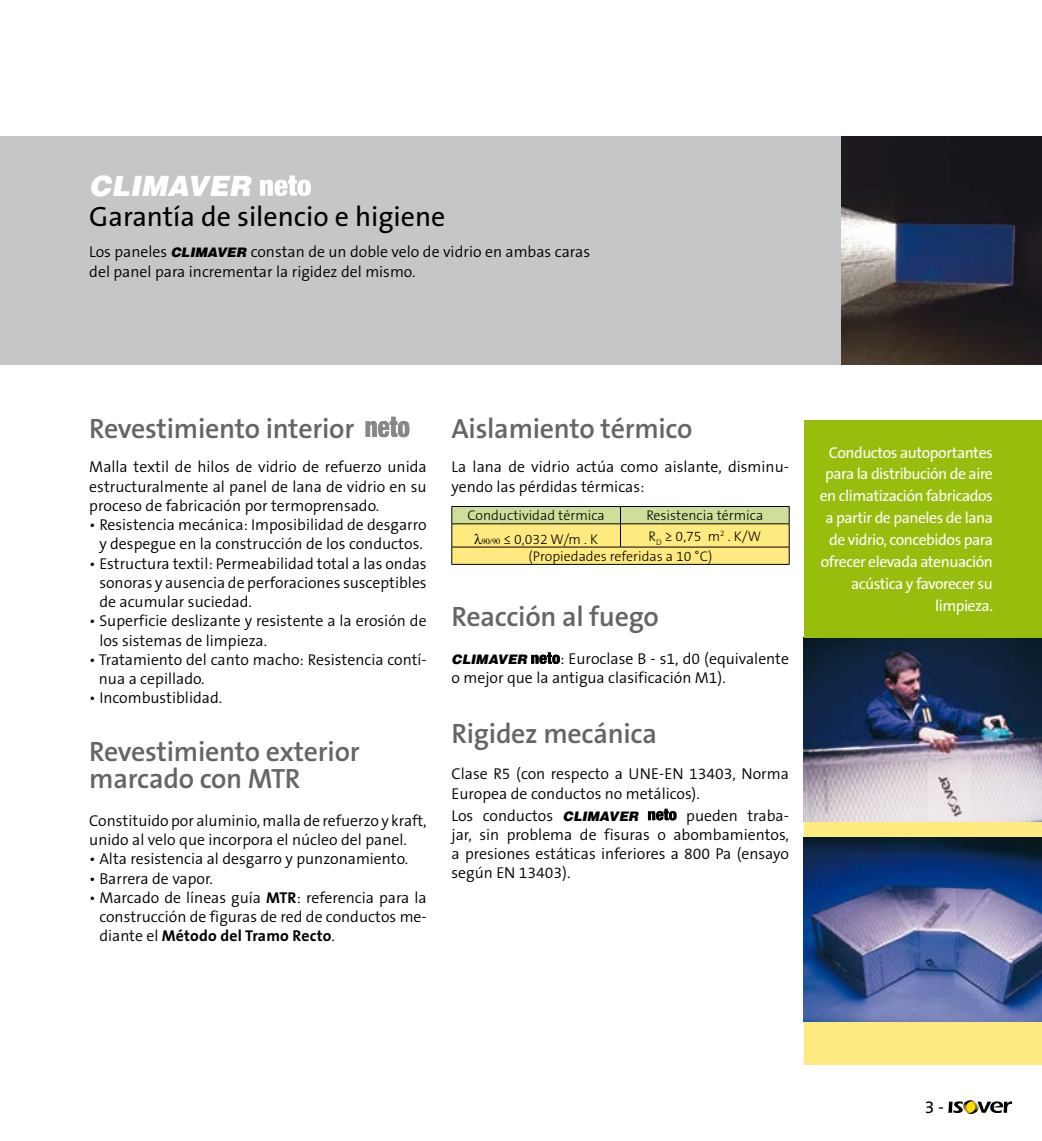
<style>
.page{position:relative;width:1042px;height:1141px;background:#fff}
.page>*{position:absolute;margin:0;border:0;box-sizing:border-box;transform-origin:0 0}
.t1{font:600 28px/26.2px "The Sans B6";letter-spacing:-.01em;color:#646567}
.t2{font:28px "The Sans B5 Plain";color:#000}
.t3{font:italic 900 28px "Helvetica";color:#fff}
.t4{font:17.5px "The Sans B5 Plain";color:#000}
.t5{font:300 15.75px/19.2px "The Sans B4";color:#000}
.t6{font:15.75px/21.9px "The Sans B5 Plain";letter-spacing:-.03em;color:#fff;text-align:right}
.t7{font:700 15.75px "The Sans B7";letter-spacing:.01em;color:#000}
.t8{font:300 14px/20.3px "The Sans B3";color:#000}
.t9{font:italic 900 13.12px "Helvetica";color:#000}
.s1{font-family:"Helvetica";font-weight:900;font-style:italic;font-size:13.12px}
.s2{font-family:"The Sans B7";font-weight:700}
.s3{font-family:"The Sans B4";font-weight:300}
</style>
<div class="page">
<svg style="left:948px;top:1100px;width:64px;height:14px"></svg>
<div style="left:804px;top:430px;width:238px;height:635px;background:#ffea7f"></div>
<svg style="left:366px;top:417px;width:43px;height:20px"></svg>
<img style="left:804px;top:637px;width:238px;height:184px">
<img style="left:804px;top:837px;width:238px;height:184px">
<hr style="left:451px;top:564px;width:169px;height:1px;background:#000">
<hr style="left:620px;top:564px;width:169px;height:1px;background:#000">
<svg style="left:531px;top:652px;width:29px;height:12px"></svg>
<svg style="left:648px;top:809px;width:28px;height:11px"></svg>
<hr style="left:0;top:136px;width:1px;height:229px;background:#c5c6c8">
<div style="left:1px;top:136px;width:841px;height:229px;background:#c5c6c8"></div>
<img style="left:842px;top:136px;width:200px;height:229px">
<div style="left:804px;top:420px;width:238px;height:217px;background:#97be0d"></div>
<svg style="left:260px;top:175px;width:51px;height:21px"></svg>
<svg style="left:451px;top:506px;width:339px;height:58px;background:#e2d87e"></svg>
<h1 class="t3" style="left:89px;top:168px;width:163px">CLIMAVER</h1>
<h1 class="t2" style="left:89px;top:202px;width:358px">Garantía de silencio e higiene</h1>
<p class="t5" style="left:89px;top:243px;width:502px">Los paneles <span class="s1">CLIMAVER</span> constan de un doble velo de vidrio en ambas caras del panel para incrementar la rigidez del mismo.</p>
<h1 class="t1" style="left:89px;top:416px;width:266px">Revestimiento interior</h1>
<p class="t5" style="left:89px;top:458px;width:339px;text-align:justify">Malla textil de hilos de vidrio de refuerzo unida estructuralmente al panel de lana de vidrio en su proceso de fabricación por termoprensado.</p>
<p class="t5" style="left:89px;top:516px;width:339px;text-align:center">• Resistencia mecánica: Imposibilidad de desgarro y despegue en la construcción de los conductos.</p>
<p class="t5" style="left:99px;top:554px;width:329px;text-align:justify;text-indent:-10px">• Estructura textil: Permeabilidad total a las ondas sonoras y ausencia de perforaciones susceptibles de acumular suciedad.</p>
<p class="t5" style="left:99px;top:612px;width:329px;text-indent:-10px">• Superficie deslizante y resistente a la erosión de los sistemas de limpieza.</p>
<p class="t5" style="left:99px;top:651px;width:329px;text-indent:-10px">• Tratamiento del canto macho: Resistencia contí&shy;nua a cepillado.</p>
<p class="t5" style="left:89px;top:689px;width:134px">• Incombustiblidad.</p>
<h1 class="t1" style="left:89px;top:740px;width:272px">Revestimiento exterior marcado con MTR</h1>
<p class="t5" style="left:89px;top:811px;width:339px">Constituido por aluminio, malla de refuerzo y kraft, unido al velo que incorpora el núcleo del panel.</p>
<p class="t5" style="left:89px;top:850px;width:320px">• Alta resistencia al desgarro y punzonamiento.</p>
<p class="t5" style="left:89px;top:869px;width:125px">• Barrera de vapor.</p>
<p class="t5" style="left:89px;top:888px;width:339px;text-align:right">• Marcado de líneas guía <span class="s2">MTR</span>: referencia para la construcción de figuras de red de conductos me-</p>
<p class="t7" style="left:99px;top:928px;width:237px"><span class="s3">diante el</span> Método del Tramo Recto<span class="s3">.</span></p>
<h1 class="t1" style="left:451px;top:416px;width:242px">Aislamiento térmico</h1>
<p class="t5" style="left:451px;top:458px;width:339px">La lana de vidrio actúa como aislante, disminu&shy;yendo las pérdidas térmicas:</p>
<p class="t8" style="left:467px;top:506px;width:139px">Conductividad térmica</p>
<p class="t8" style="left:646px;top:506px;width:118px">Resistencia térmica</p>
<p class="t8" style="left:474px;top:529px;width:125px">● ≤ 0,032 W/m . K</p>
<p class="t8" style="left:529px;top:526px;width:234px;text-indent:120px">R<sub>D</sub> ≥ 0,75 m<sup>2</sup> . K/W (Propiedades referidas a 10 °C)</p>
<h1 class="t1" style="left:451px;top:605px;width:209px">Reacción al fuego</h1>
<p class="t5" style="left:451px;top:650px;width:339px;text-indent:108px">: Euroclase B - s1, d0 (equivalente o mejor que la antigua clasificación M1).</p>
<p class="t9" style="left:451px;top:651px;width:77px">CLIMAVER</p>
<h1 class="t1" style="left:451px;top:721px;width:207px">Rigidez mecánica</h1>
<p class="t5" style="left:451px;top:765px;width:339px">Clase R5 (con respecto a UNE-EN 13403, Norma<br>Europea de conductos no metálicos).</p>
<p class="t5" style="left:451px;top:806px;width:188px">Los conductos <span class="s1">CLIMAVER</span></p>
<p class="t5" style="left:451px;top:806px;width:339px;text-align:justify;text-indent:235px">pueden traba&shy;jar, sin problema de fisuras o abombamientos, a presiones estáticas inferiores a 800 Pa (ensayo según EN 13403).</p>
<p class="t6" style="left:820px;top:442px;width:175px">Conductos autoportantes para la distribución de aire en climatización fabricados a partir de paneles de lana de vidrio, concebidos para ofrecer elevada atenuación acústica y favorecer su limpieza.</p>
<p class="t4" style="left:938px;top:1098px;width:7px">-</p>
</div>
